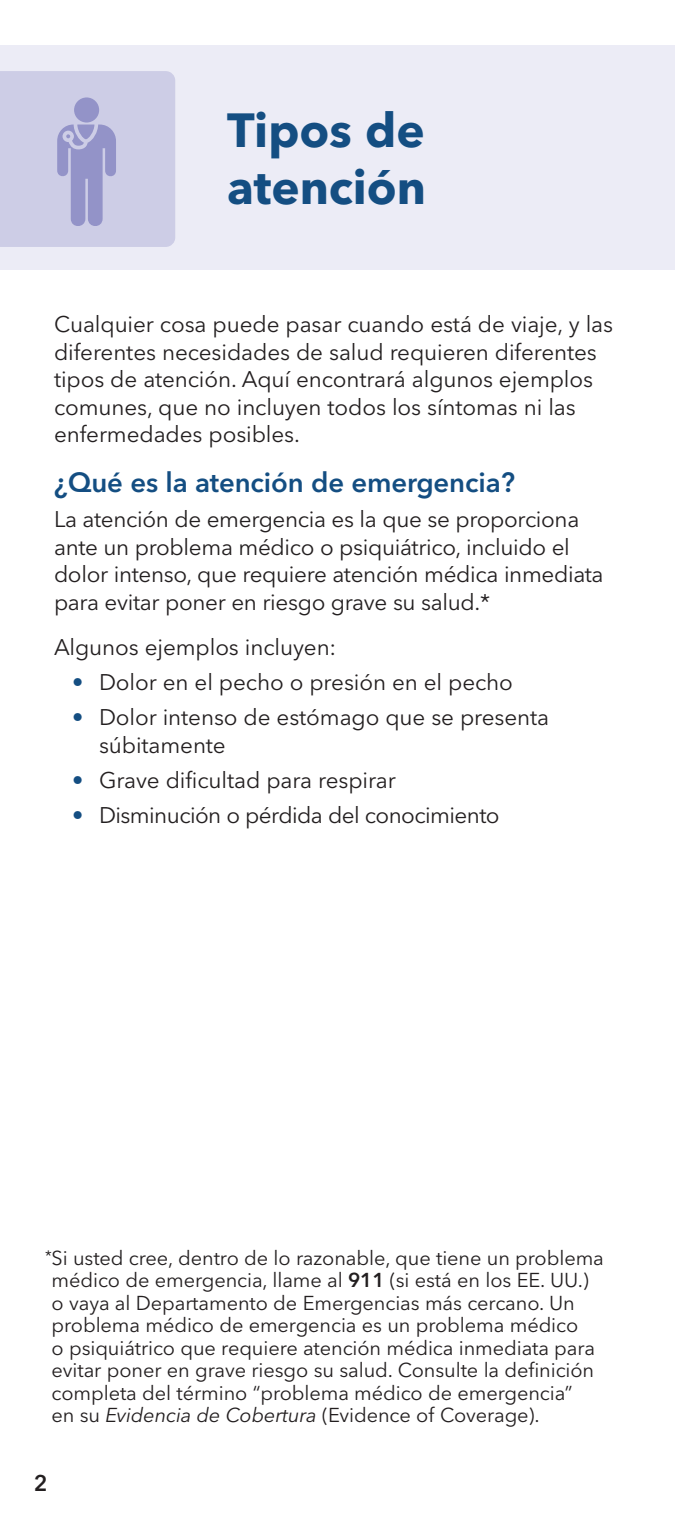
<style>
.page{position:relative;width:675px;height:1530px;background:#fff}
.page>*{position:absolute;margin:0;border:0;box-sizing:border-box;transform-origin:0 0}
.Head_269{font:700 47.5px/56.2px "Avenir Next LT Pro";color:#144e82}
.Subhead_269{font:600 27.5px "Avenir Next LT Pro";letter-spacing:-.005em;color:#144e82}
.Body_text{font:22.5px/27.5px "Avenir Next LT Pro";letter-spacing:-.005em;color:#231f20}
.Body_text-2{font:22.5px "Avenir Next LT Pro";letter-spacing:-.025em;color:#231f20}
.t1{font:600 22.5px "Avenir Next LT Pro";color:#231f20}
.footnote{font:20px/22.5px "Avenir Next LT Pro";letter-spacing:-.005em;color:#231f20}
.s1{color:#144e82}
.s2{font-weight:600}
.s3{font-style:italic}
</style>
<div class="page">
<div style="left:0;top:45px;width:675px;height:225px;background:#ececf6"></div>
<svg style="left:0;top:71px;width:175px;height:176px"></svg>
<div style="left:74px;top:97px;width:25px;height:26px;background:#9393c8;border-radius:50%"></div>
<p class="Head_269" style="left:227px;top:102px;width:200px">Tipos de atención</p>
<p class="Body_text" style="left:54px;top:310px;width:561px">Cualquier cosa puede pasar cuando está de viaje, y las diferentes necesidades de salud requieren diferentes tipos de atención. Aquí encontrará algunos ejemplos comunes, que no incluyen todos los síntomas ni las enfermedades posibles.</p>
<p class="Subhead_269" style="left:54px;top:466px;width:462px">¿Qué es la atención de emergencia?</p>
<p class="Body_text" style="left:54px;top:505px;width:551px">La atención de emergencia es la que se proporciona ante un problema médico o psiquiátrico, incluido el dolor intenso, que requiere atención médica inmediata para evitar poner en riesgo grave su salud.*</p>
<p class="Body_text" style="left:54px;top:633px;width:284px">Algunos ejemplos incluyen:</p>
<p class="Body_text" style="left:72px;top:668px;width:443px"><span class="s1">•</span> Dolor en el pecho o presión en el pecho</p>
<p class="Body_text" style="left:99px;top:703px;width:452px;text-indent:-27px"><span class="s1">•</span> Dolor intenso de estómago que se presenta súbitamente</p>
<p class="Body_text" style="left:72px;top:766px;width:325px"><span class="s1">•</span> Grave dificultad para respirar</p>
<p class="Body_text-2" style="left:72px;top:801px;width:429px"><span class="s1">•</span> Disminución o pérdida del conocimiento</p>
<p class="footnote" style="left:52px;top:1246px;width:554px;text-indent:-7px"><sup>*</sup>Si usted cree, dentro de lo razonable, que tiene un problema médico de emergencia, llame al <span class="s2">911</span> (si está en los EE. UU.) o vaya al Departamento de Emergencias más cercano. Un problema médico de emergencia es un problema médico<br>o psiquiátrico que requiere atención médica inmediata para evitar poner en grave riesgo su salud. Consulte la definición completa del término “problema médico de emergencia”<br>en su <span class="s3">Evidencia de Cobertura</span> (Evidence of Coverage).</p>
<p class="t1" style="left:34px;top:1469px;width:15px">2</p>
</div>
